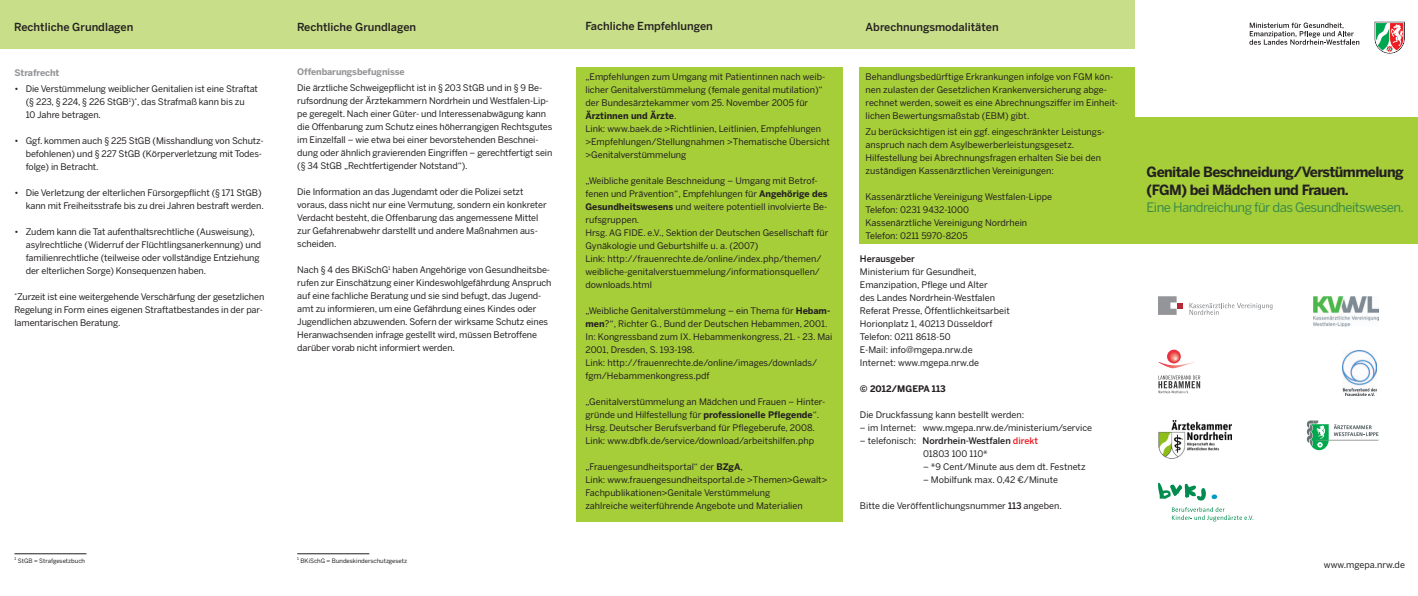
<style>
.page{position:relative;width:1418px;height:596px;background:#fff}
.page>*{position:absolute;margin:0;border:0;box-sizing:border-box;transform-origin:0 0}
.t1{font:700 14px/18px "Benton Sans";letter-spacing:-.04em;color:#231f20}
.t2{font:13px "Benton Sans";letter-spacing:-.04em;color:#3b8c45}
.t3{font:500 11px "Benton Sans";color:#231f20}
.t4{font:9px/13px "Benton Sans";letter-spacing:-.01em;color:#231f20}
.t5{font:700 9px "Benton Sans";letter-spacing:-.01em;color:#939598}
.t6{font:700 9px "Benton Sans";color:#231f20}
.t7{font:500 9px "Benton Sans";color:#231f20}
.t8{font:6px "Benton Sans";color:#231f20}
.s1{font-weight:700}
.s2{font-weight:500}
.s3{font-weight:500;color:#ee1d23}
</style>
<div class="page">
<div style="left:1134px;top:117px;width:283px;height:126px;background:#a6ce39"></div>
<div style="left:0;top:0;width:1134px;height:49px;background:#c8de88"></div>
<svg style="left:1249px;top:23px;width:110px;height:22px"></svg>
<svg style="left:1374px;top:22px;width:30px;height:31px"></svg>
<hr style="left:297px;top:553px;width:72px;height:1px;background:#231f20">
<div style="left:575px;top:67px;width:267px;height:454px;background:#a6ce39"></div>
<div style="left:859px;top:67px;width:275px;height:176px;background:#a6ce39"></div>
<img style="left:1158px;top:361px;width:37px;height:7px">
<svg style="left:1158px;top:375px;width:42px;height:18px"></svg>
<svg style="left:1166px;top:349px;width:14px;height:14px"></svg>
<img style="left:1342px;top:351px;width:33px;height:44px">
<svg style="left:1306px;top:420px;width:72px;height:30px"></svg>
<img style="left:1313px;top:296px;width:65px;height:30px">
<img style="left:1158px;top:420px;width:72px;height:38px">
<svg style="left:1189px;top:303px;width:83px;height:11px"></svg>
<svg style="left:1158px;top:296px;width:24px;height:18px"></svg>
<svg style="left:1211px;top:494px;width:6px;height:5px"></svg>
<svg style="left:1158px;top:482px;width:47px;height:18px"></svg>
<svg style="left:1171px;top:507px;width:82px;height:14px"></svg>
<hr style="left:14px;top:553px;width:72px;height:1px;background:#231f20">
<p class="t3" style="left:14px;top:21px;width:121px">Rechtliche Grundlagen</p>
<p class="t3" style="left:585px;top:19px;width:129px">Fachliche Empfehlungen</p>
<p class="t5" style="left:14px;top:67px;width:46px">Strafrecht</p>
<p class="t4" style="left:26px;top:82px;width:234px;text-indent:-11px">• Die Verstümmelung weiblicher Genitalien ist eine Straftat (§ 223, § 224, § 226 StGB<sup>1</sup>)<sup>*</sup>, das Strafmaß kann bis zu<br>10 Jahre betragen.</p>
<p class="t4" style="left:26px;top:134px;width:239px;text-indent:-11px">• Ggf. kommen auch § 225 StGB (Misshandlung von Schutz&shy;befohlenen) und § 227 StGB (Körperverletzung mit Todes&shy;folge) in Betracht.</p>
<p class="t4" style="left:14px;top:186px;width:251px;text-align:right">• Die Verletzung der elterlichen Fürsorgepflicht (§ 171 StGB) kann mit Freiheitsstrafe bis zu drei Jahren bestraft werden.</p>
<p class="t4" style="left:26px;top:225px;width:237px;text-indent:-11px">• Zudem kann die Tat aufenthaltsrechtliche (Ausweisung), asylrechtliche (Widerruf der Flüchtlingsanerkennung) und familienrechtliche (teilweise oder vollständige Entziehung der elterlichen Sorge) Konsequenzen haben.</p>
<p class="t4" style="left:14px;top:290px;width:251px"><sup>*</sup>Zurzeit ist eine weitergehende Verschärfung der gesetzlichen<br>Regelung in Form eines eigenen Straftatbestandes in der par&shy;lamentarischen Beratung.</p>
<p class="t3" style="left:297px;top:20px;width:121px">Rechtliche Grundlagen</p>
<p class="t3" style="left:865px;top:20px;width:134px">Abrechnungsmodalitäten</p>
<p class="t5" style="left:297px;top:66px;width:109px">Offenbarungsbefugnisse</p>
<p class="t4" style="left:297px;top:81px;width:256px">Die ärztliche Schweigepflicht ist in § 203 StGB und in § 9 Be&shy;rufsordnung der Ärztekammern Nordrhein und Westfalen-Lip&shy;pe geregelt. Nach einer Güter- und Interessenabwägung kann die Offenbarung zum Schutz eines höherrangigen Rechtsgutes im Einzelfall – wie etwa bei einer bevorstehenden Beschnei&shy;dung oder ähnlich gravierenden Eingriffen – gerechtfertigt sein (§ 34 StGB „Rechtfertigender Notstand“).</p>
<p class="t4" style="left:297px;top:185px;width:251px">Die Information an das Jugendamt oder die Polizei setzt voraus, dass nicht nur eine Vermutung, sondern ein konkreter Verdacht besteht, die Offenbarung das angemessene Mittel zur Gefahrenabwehr darstellt und andere Maßnahmen aus&shy;scheiden.</p>
<p class="t4" style="left:297px;top:263px;width:256px">Nach § 4 des BKiSchG<sup>1</sup> haben Angehörige von Gesundheitsbe&shy;rufen zur Einschätzung einer Kindeswohlgefährdung Anspruch auf eine fachliche Beratung und sie sind befugt, das Jugend&shy;amt zu informieren, um eine Gefährdung eines Kindes oder Jugendlichen abzuwenden. Sofern der wirksame Schutz eines Heranwachsenden infrage gestellt wird, müssen Betroffene darüber vorab nicht informiert werden.</p>
<p class="t4" style="left:865px;top:70px;width:254px">Behandlungsbedürftige Erkrankungen infolge von FGM kön&shy;nen zulasten der Gesetzlichen Krankenversicherung abge&shy;rechnet werden, soweit es eine Abrechnungsziffer im Einheit&shy;lichen Bewertungsmaßstab (EBM) gibt.</p>
<p class="t4" style="left:865px;top:125px;width:241px">Zu berücksichtigen ist ein ggf. eingeschränkter Leistungs&shy;anspruch nach dem Asylbewerberleistungsgesetz.<br>Hilfestellung bei Abrechnungsfragen erhalten Sie bei den zuständigen Kassenärztlichen Vereinigungen:</p>
<p class="t4" style="left:865px;top:190px;width:188px">Kassenärztliche Vereinigung Westfalen-Lippe Telefon: 0231 9432-1000<br>Kassenärztliche Vereinigung Nordrhein Telefon: 0211 5970-8205</p>
<p class="t4" style="left:585px;top:70px;width:246px">„Empfehlungen zum Umgang mit Patientinnen nach weib&shy;licher Genitalverstümmelung (female genital mutilation)“ der Bundesärztekammer vom 25. November 2005 für <span class="s1">Ärztinnen und Ärzte</span>.<br>Link: www.baek.de &gt;Richtlinien, Leitlinien, Empfehlungen &gt;Empfehlungen/Stellungnahmen &gt;Thematische Übersicht &gt;Genitalverstümmelung</p>
<p class="t4" style="left:585px;top:174px;width:244px">„Weibliche genitale Beschneidung – Umgang mit Betrof&shy;fenen und Prävention“, Empfehlungen für <span class="s1">Angehörige des Gesundheitswesens</span> und weitere potentiell involvierte Be&shy;rufsgruppen.<br>Hrsg. AG FIDE. e.V., Sektion der Deutschen Gesellschaft für Gynäkologie und Geburtshilfe u. a. (2007)<br>Link: http://frauenrechte.de/online/index.php/themen/ weibliche-genitalverstuemmelung/informationsquellen/ downloads.html</p>
<p class="t4" style="left:585px;top:304px;width:248px">„Weibliche Genitalverstümmelung – ein Thema für <span class="s1">Hebam&shy;men</span>?“, Richter G., Bund der Deutschen Hebammen, 2001.<br>In: Kongressband zum IX. Hebammenkongress, 21. - 23. Mai 2001, Dresden, S. 193-198.<br>Link: http://frauenrechte.de/online/images/downlads/ fgm/Hebammenkongress.pdf</p>
<p class="t4" style="left:585px;top:395px;width:241px">„Genitalverstümmelung an Mädchen und Frauen – Hinter&shy;gründe und Hilfestellung für <span class="s1">professionelle Pflegende</span>“.<br>Hrsg. Deutscher Berufsverband für Pflegeberufe, 2008.<br>Link: www.dbfk.de/service/download/arbeitshilfen.php</p>
<p class="t4" style="left:585px;top:460px;width:243px">„Frauengesundheitsportal“ der <span class="s1">BZgA</span>,<br>Link: www.frauengesundheitsportal.de &gt;Themen&gt;Gewalt&gt; Fachpublikationen&gt;Genitale Verstümmelung<br>zahlreiche weiterführende Angebote und Materialien</p>
<p class="t7" style="left:860px;top:253px;width:57px">Herausgeber</p>
<p class="t4" style="left:860px;top:265px;width:151px">Ministerium für Gesundheit,<br>Emanzipation, Pflege und Alter<br>des Landes Nordrhein-Westfalen<br>Referat Presse, Öffentlichkeitsarbeit<br>Horionplatz 1, 40213 Düsseldorf<br>Telefon: 0211 8618-50<br>E-Mail: info@mgepa.nrw.de<br>Internet: www.mgepa.nrw.de</p>
<p class="t6" style="left:860px;top:383px;width:87px">© 2012/MGEPA 113</p>
<p class="t4" style="left:860px;top:408px;width:166px">Die Druckfassung kann bestellt werden:</p>
<p class="t4" style="left:860px;top:421px;width:234px">– im Internet: www.mgepa.nrw.de/ministerium/service</p>
<p class="t4" style="left:923px;top:434px;width:116px;text-indent:-63px">– telefonisch: <span class="s2">Nordrhein-Westfalen</span> <span class="s3">direkt<br></span>01803 100 110*</p>
<p class="t4" style="left:923px;top:460px;width:164px">– *9 Cent/Minute aus dem dt. Festnetz</p>
<p class="t4" style="left:923px;top:473px;width:137px">– Mobilfunk max. 0,42 €/Minute</p>
<p class="t4" style="left:860px;top:499px;width:203px">Bitte die Veröffentlichungsnummer <span class="s2">113</span> angeben.</p>
<p class="t8" style="left:14px;top:556px;width:72px"><sup>1</sup> StGB = Strafgesetzbuch</p>
<p class="t8" style="left:297px;top:556px;width:111px"><sup>1</sup> BKiSchG = Bundeskinderschutzgesetz</p>
<h1 class="t1" style="left:1146px;top:163px;width:259px">Genitale Beschneidung/Verstümmelung (FGM) bei Mädchen und Frauen.</h1>
<h2 class="t2" style="left:1146px;top:200px;width:259px">Eine Handreichung für das Gesundheitswesen.</h2>
<p class="t4" style="left:1323px;top:557px;width:83px">www.mgepa.nrw.de</p>
</div>
